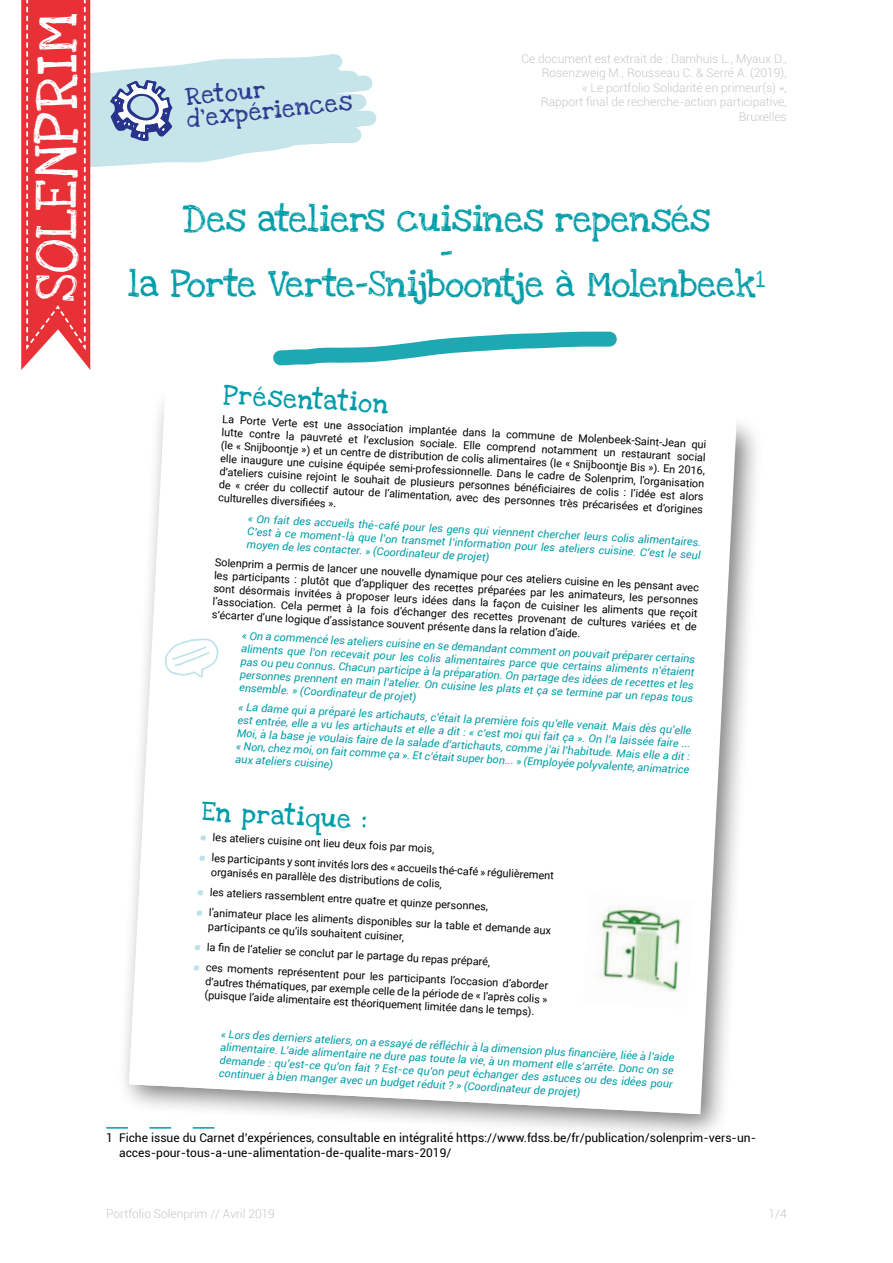
<style>
.page{position:relative;width:893px;height:1263px;background:#fff}
.page>*{position:absolute;margin:0;border:0;box-sizing:border-box;transform-origin:0 0}
.Titre_H2{font:43.2px "Love Ya Like A Sister";letter-spacing:.02em;color:#fff}
.t1{font:32.7px "Love Ya Like A Sister Solid";color:#009da9}
.Titre_h1{font:27px/32.4px "Love Ya Like A Sister";color:#009da9;text-align:center}
.t2{font:19.65px "Love Ya Like A Sister Solid";color:#009da9}
.Titre_h1-2{font:18px/21.6px "Love Ya Like A Sister";color:#28348b}
.t3{font:300 12px/14.4px "Roboto";color:#c6c6c6;text-align:right}
.t4{font:12px/14.4px "Roboto";color:#000}
.t5{font:10.95px/13px "Roboto";color:#000}
.t6{font:italic 10.95px/13px "Roboto";color:#009da9;text-align:justify}
</style>
<div class="page">
<svg style="left:273px;top:331px;width:344px;height:35px"></svg>
<svg style="left:90px;top:46px;width:287px;height:127px"></svg>
<svg style="left:21px;top:0;width:69px;height:370px;background:#e9494e"></svg>
<svg style="left:110px;top:80px;width:62px;height:61px"></svg>
<div style="left:116px;top:386px;width:648px;height:756px;background:#000;opacity:.75"></div>
<svg style="left:129px;top:386px;width:608px;height:728px"></svg>
<svg style="left:200px;top:835px;width:6px;height:6px"></svg>
<svg style="left:199px;top:855px;width:6px;height:6px"></svg>
<svg style="left:197px;top:890px;width:6px;height:6px"></svg>
<svg style="left:196px;top:910px;width:6px;height:6px"></svg>
<svg style="left:195px;top:945px;width:5px;height:5px"></svg>
<svg style="left:193px;top:965px;width:6px;height:6px"></svg>
<svg style="left:164px;top:636px;width:56px;height:43px"></svg>
<img style="left:583px;top:894px;width:110px;height:115px">
<svg style="left:134px;top:1069px;width:20px;height:16px"></svg>
<p class="Titre_H2" style="left:21px;top:302px;width:290px;rotate:-90deg">SOLENPRIM</p>
<p class="Titre_h1-2" style="left:184px;top:87px;width:167px;rotate:-6deg">Retour d’expériences</p>
<p class="t3" style="left:521px;top:51px;width:267px">Ce document est extrait de : Damhuis L., Myaux D., Rosenzweig M., Rousseau C. &amp; Serré A. (2019),<br>« Le portfolio Solidarité en primeur(s) »,<br>Rapport final de recherche-action participative, Bruxelles</p>
<p class="Titre_h1" style="left:128px;top:204px;width:638px">Des ateliers cuisines repensés<br>–<br>la Porte Verte-Snijboontje à Molenbeek<sup>1</sup></p>
<p class="t1" style="left:237px;top:273px;width:438px;rotate:-3deg">Les ateliers cuisine</p>
<p class="t2" style="left:225px;top:379px;width:167px;rotate:3deg">Présentation</p>
<p class="t5" style="left:223px;top:412px;width:486px;text-align:justify;rotate:3deg">La Porte Verte est une association implantée dans la commune de Molenbeek-Saint-Jean qui lutte contre la pauvreté et l’exclusion sociale. Elle comprend notamment un restaurant social (le « Snijboontje ») et un centre de distribution de colis alimentaires (le « Snijboontje Bis »). En 2016, elle inaugure une cuisine équipée semi-professionnelle. Dans le cadre de Solenprim, l’organisation d’ateliers cuisine rejoint le souhait de plusieurs personnes bénéfi ciaires de colis : l’idée est alors de « créer du collectif autour de l’alimentation, avec des personnes très précarisées et d’origines culturelles diversifi ées ».</p>
<p class="t6" style="left:248px;top:511px;width:455px;rotate:3deg">« On fait des accueils thé-café pour les gens qui viennent chercher leurs colis alimentaires.<br>C’est à ce moment-là que l’on transmet l’information pour les ateliers cuisine. C’est le seul moyen de les contacter. » (Coordinateur de projet)</p>
<p class="t5" style="left:215px;top:555px;width:486px;text-align:justify;rotate:3deg">Solenprim a permis de lancer une nouvelle dynamique pour ces ateliers cuisine en les pensant avec les participants : plutôt que d’appliquer des recettes préparées par les animateurs, les personnes sont désormais invitées à proposer leurs idées dans la façon de cuisiner les aliments que reçoit l’association. Cela permet à la fois d’échanger des recettes provenant de cultures variées et de s’écarter d’une logique d’assistance souvent présente dans la relation d’aide.</p>
<p class="t6" style="left:242px;top:628px;width:455px;rotate:3deg">« On a commencé les ateliers cuisine en se demandant comment on pouvait préparer certains aliments que l’on recevait pour les colis alimentaires parce que certains aliments n’étaient pas ou peu connus. Chacun participe à la préparation. On partage des idées de recettes et les personnes prennent en main l’atelier. On cuisine les plats et ça se termine par un repas tous ensemble. » (Coordinateur de projet)</p>
<p class="t6" style="left:239px;top:700px;width:455px;rotate:3deg">« La dame qui a préparé les artichauts, c’était la première fois qu’elle venait. Mais dès qu’elle est entrée, elle a vu les artichauts et elle a dit : « c’est moi qui fait ça ». On l’a laissée faire ...<br>Moi, à la base je voulais faire de la salade d’artichauts, comme j’ai l’habitude. Mais elle a dit : « Non, chez moi, on fait comme ça ». Et c’était super bon... » (Employée polyvalente, animatrice aux ateliers cuisine)</p>
<p class="t2" style="left:203px;top:795px;width:167px;rotate:3deg">En pratique :</p>
<p class="t5" style="left:213px;top:827px;width:344px;line-height:20.4px;rotate:3deg">les ateliers cuisine ont lieu deux fois par mois,<br>les participants y sont invités lors des « accueils thé-café » régulièrement</p>
<p class="t5" style="left:212px;top:861px;width:344px;line-height:20.4px;rotate:3deg">organisés en parallèle des distributions de colis,<br>les ateliers rassemblent entre quatre et quinze personnes,<br>l’animateur place les aliments disponibles sur la table et demande aux</p>
<p class="t5" style="left:209px;top:916px;width:344px;line-height:20.4px;rotate:3deg">participants ce qu’ils souhaitent cuisiner,<br>la fi n de l’atelier se conclut par le partage du repas préparé,<br>ces moments représentent pour les participants l’occasion d’aborder</p>
<p class="t5" style="left:206px;top:974px;width:344px;rotate:3deg">d’autres thématiques, par exemple celle de la période de « l’après colis » (puisque l’aide alimentaire est théoriquement limitée dans le temps).</p>
<p class="t6" style="left:221px;top:1027px;width:455px;rotate:3deg">« Lors des derniers ateliers, on a essayé de réfléchir à la dimension plus fi nancière, liée à l’aide alimentaire. L’aide alimentaire ne dure pas toute la vie, à un moment elle s’arrête. Donc on se demande : qu’est-ce qu’on fait ? Est-ce qu’on peut échanger des astuces ou des idées pour continuer à bien manger avec un budget réduit ? » (Coordinateur de projet)</p>
<p class="t4" style="left:119px;top:1130px;width:638px;text-indent:-13px">1 Fiche issue du Carnet d’expériences, consultable en intégralité https://www.fdss.be/fr/publication/solenprim-vers-un&shy;acces-pour-tous-a-une-alimentation-de-qualite-mars-2019/</p>
<p class="t3" style="left:106px;top:1206px;width:170px">Portfolio Solenprim // Avril 2019</p>
<p class="t3" style="left:769px;top:1206px;width:20px">1/4</p>
</div>
